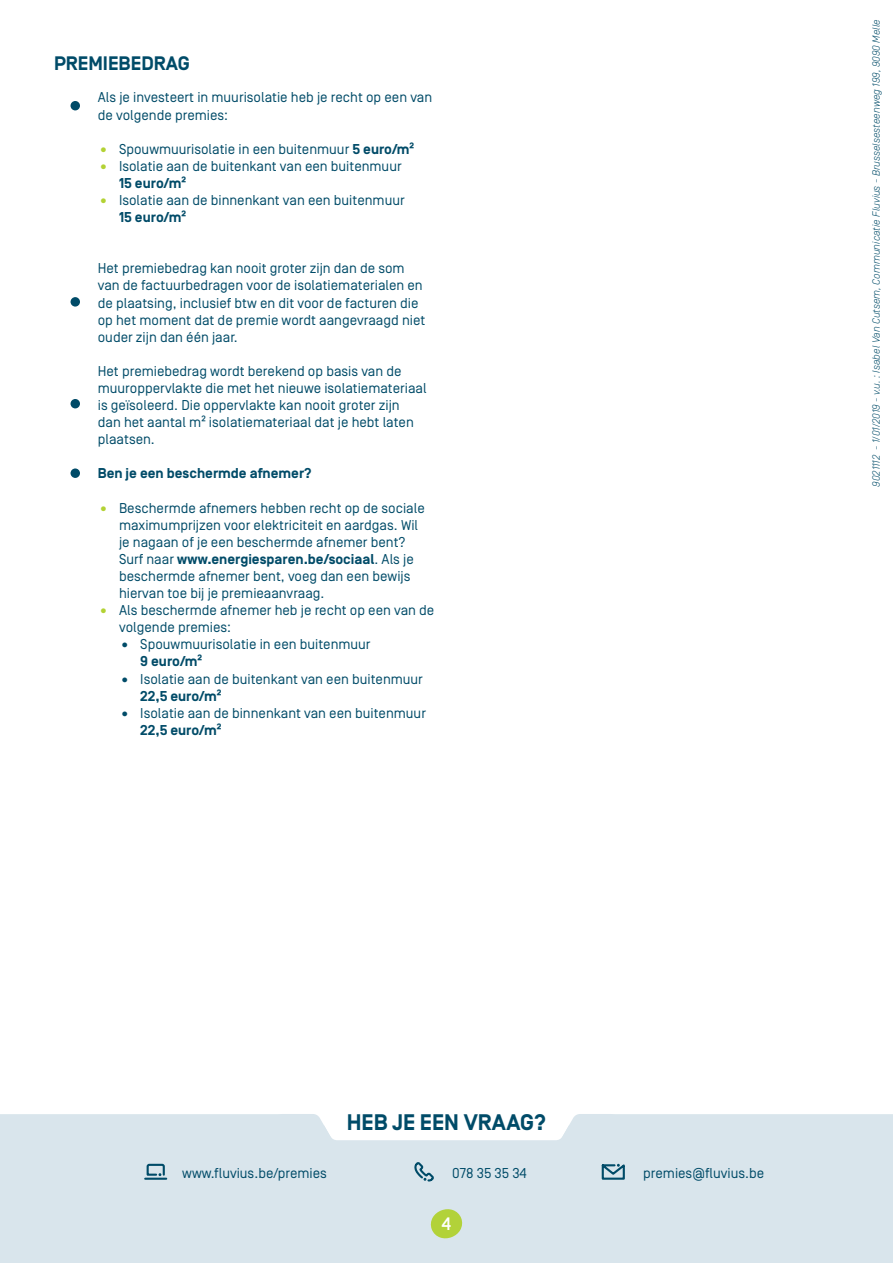
<style>
.page{position:relative;width:893px;height:1263px;background:#fff}
.page>*{position:absolute;margin:0;border:0;box-sizing:border-box;transform-origin:0 0}
.t1{font:700 22.5px "Simplon Norm";color:#004b68}
.t2{font:700 19.5px "Simplon Norm";color:#004b68}
.t3{font:500 18px "Simplon Norm";color:#fff}
.t4{font:14.25px/17.1px "Simplon Norm";color:#004b68}
.t5{font:700 14.25px "Simplon Norm";color:#004b68}
.t6{font:italic 300 10.5px "Simplon Norm";color:#004b68}
.s1{color:#b3d234}
.s2{font-weight:700}
</style>
<div class="page">
<div style="left:0;top:1114px;width:893px;height:149px;background:#d9e5ec"></div>
<svg style="left:143px;top:1163px;width:25px;height:18px"></svg>
<svg style="left:259px;top:1114px;width:375px;height:70px"></svg>
<svg style="left:431px;top:1209px;width:31px;height:29px"></svg>
<div style="left:71px;top:101px;width:9px;height:9px;background:#004b68;border-radius:50%"></div>
<div style="left:71px;top:468px;width:9px;height:10px;background:#004b68;border-radius:50%"></div>
<div style="left:71px;top:297px;width:9px;height:10px;background:#004b68;border-radius:50%"></div>
<div style="left:71px;top:399px;width:9px;height:9px;background:#004b68;border-radius:50%"></div>
<h2 class="t2" style="left:54px;top:52px;width:137px">PREMIEBEDRAG</h2>
<p class="t4" style="left:98px;top:89px;width:336px">Als je investeert in muurisolatie heb je recht op een van de volgende premies:</p>
<p class="t4" style="left:98px;top:141px;width:318px"><span class="s1">•</span> Spouwmuurisolatie in een buitenmuur <span class="s2">5 euro/m²</span></p>
<p class="t4" style="left:119px;top:158px;width:284px;text-indent:-21px"><span class="s1">•</span> Isolatie aan de buitenkant van een buitenmuur<br><span class="s2">15 euro/m²</span></p>
<p class="t4" style="left:119px;top:192px;width:287px;text-indent:-21px"><span class="s1">•</span> Isolatie aan de binnenkant van een buitenmuur<br><span class="s2">15 euro/m²</span></p>
<p class="t4" style="left:98px;top:260px;width:329px">Het premiebedrag kan nooit groter zijn dan de som van de factuurbedragen voor de isolatiematerialen en de plaatsing, inclusief btw en dit voor de facturen die op het moment dat de premie wordt aangevraagd niet ouder zijn dan één jaar.</p>
<p class="t4" style="left:98px;top:363px;width:330px">Het premiebedrag wordt berekend op basis van de muuroppervlakte die met het nieuwe isolatiemateriaal is geïsoleerd. Die oppervlakte kan nooit groter zijn<br>dan het aantal m² isolatiemateriaal dat je hebt laten plaatsen.</p>
<p class="t5" style="left:98px;top:466px;width:215px">Ben je een beschermde afnemer?</p>
<p class="t4" style="left:119px;top:499px;width:307px;text-indent:-21px"><span class="s1">•</span> Beschermde afnemers hebben recht op de sociale maximumprijzen voor elektriciteit en aardgas. Wil je nagaan of je een beschermde afnemer bent?<br>Surf naar <span class="s2">www.energiesparen.be/sociaal</span>. Als je beschermde afnemer bent, voeg dan een bewijs hiervan toe bij je premieaanvraag.</p>
<p class="t4" style="left:119px;top:602px;width:317px;text-indent:-21px"><span class="s1">•</span> Als beschermde afnemer heb je recht op een van de volgende premies:</p>
<p class="t4" style="left:140px;top:636px;width:232px;text-indent:-21px"><span class="s2">•</span> Spouwmuurisolatie in een buitenmuur<br><span class="s2">9 euro/m²</span></p>
<p class="t4" style="left:140px;top:670px;width:284px;text-indent:-21px"><span class="s2">•</span> Isolatie aan de buitenkant van een buitenmuur<br><span class="s2">22,5 euro/m²</span></p>
<p class="t4" style="left:140px;top:704px;width:287px;text-indent:-21px"><span class="s2">•</span> Isolatie aan de binnenkant van een buitenmuur<br><span class="s2">22,5 euro/m²</span></p>
<p class="t6" style="left:871px;top:450px;width:432px;rotate:-90deg">- 1/01/2019 - v.u. : Isabel Van Cutsem, Communicatie Fluvius - Brusselsesteenweg 199, 9090 Melle</p>
<p class="t6" style="left:871px;top:487px;width:34px;rotate:-90deg">9021112</p>
<h1 class="t1" style="left:347px;top:1110px;width:201px">HEB JE EEN VRAAG?</h1>
<p class="t4" style="left:182px;top:1164px;width:146px">www.fluvius.be/premies</p>
<p class="t4" style="left:452px;top:1164px;width:76px">078 35 35 34</p>
<p class="t4" style="left:643px;top:1164px;width:123px">premies@fluvius.be</p>
<p class="t3" style="left:442px;top:1214px;width:11px">4</p>
</div>
